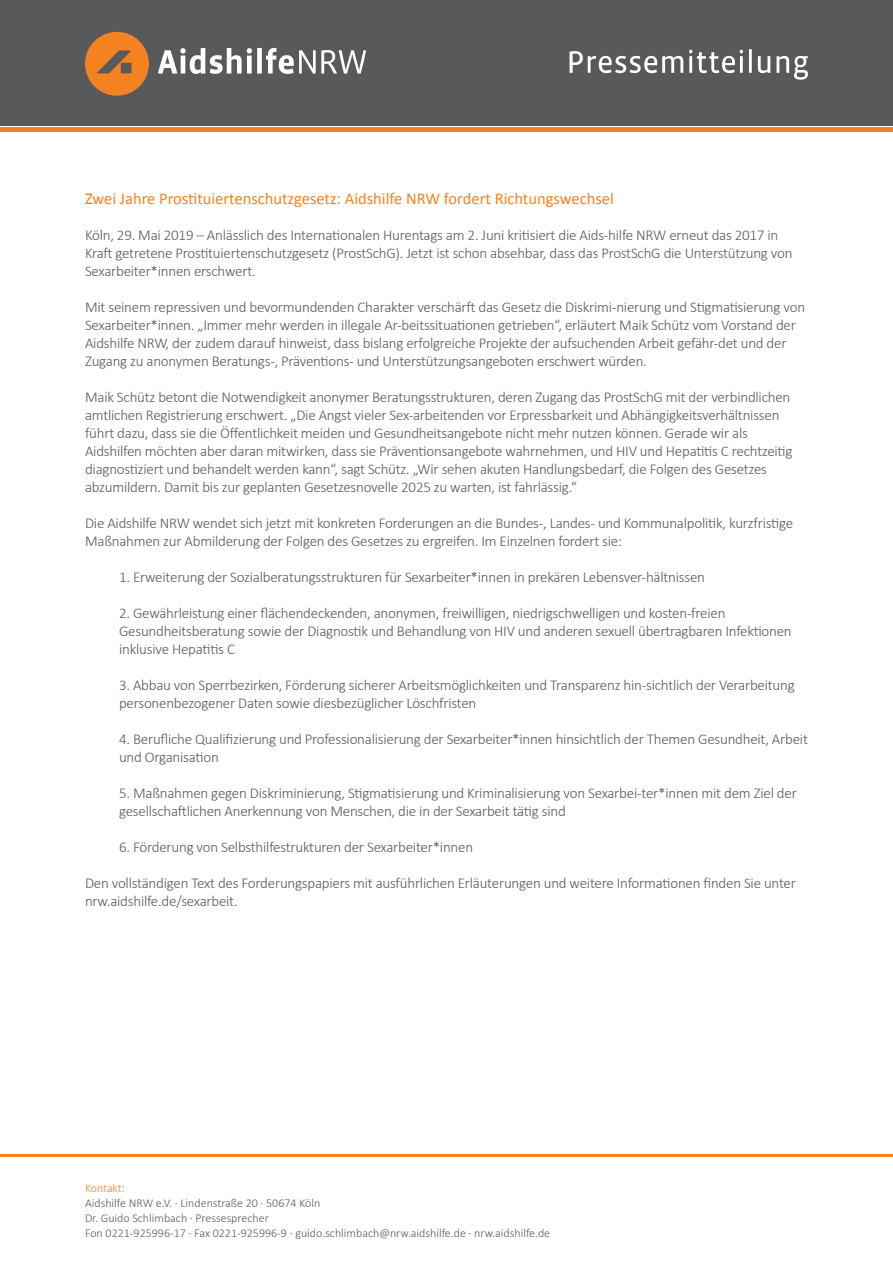
<style>
.page{position:relative;width:893px;height:1263px;background:#fff}
.page>*{position:absolute;margin:0;border:0;box-sizing:border-box;transform-origin:0 0}
.t1{font:16.5px "Calibri";color:#f58220}
.t2{font:300 15px/18px "Calibri";letter-spacing:-.015em;color:#58595b}
.t3{font:300 12px/15px "Calibri";color:#58595b}
.t4{font:300 12px "Calibri";letter-spacing:-.01em;color:#f58220}
</style>
<div class="page">
<div style="left:0;top:0;width:893px;height:125px;background:#58595b"></div>
<svg style="left:85px;top:32px;width:64px;height:64px"></svg>
<svg style="left:158px;top:48px;width:208px;height:26px"></svg>
<hr style="left:0;top:128px;width:893px;height:4px;background:#f58220">
<svg style="left:570px;top:49px;width:238px;height:31px"></svg>
<hr style="left:0;top:1154px;width:893px;height:3px;background:#f58220">
<p class="t1" style="left:85px;top:188px;width:530px">Zwei Jahre Prostituiertenschutzgesetz: Aidshilfe NRW fordert Richtungswechsel</p>
<p class="t2" style="left:85px;top:226px;width:709px">Köln, 29. Mai 2019 – Anlässlich des Internationalen Hurentags am 2. Juni kritisiert die Aids-hilfe NRW erneut das 2017 in<br>Kraft getretene Prostituiertenschutzgesetz (ProstSchG). Jetzt ist schon absehbar, dass das ProstSchG die Unterstützung von<br>Sexarbeiter*innen erschwert.</p>
<p class="t2" style="left:85px;top:298px;width:722px">Mit seinem repressiven und bevormundenden Charakter verschärft das Gesetz die Diskrimi-nierung und Stigmatisierung von Sexarbeiter*innen. „Immer mehr werden in illegale Ar-beitssituationen getrieben“, erläutert Maik Schütz vom Vorstand der Aidshilfe NRW, der zudem darauf hinweist, dass bislang erfolgreiche Projekte der aufsuchenden Arbeit gefähr-det und der Zugang zu anonymen Beratungs-, Präventions- und Unterstützungsangeboten erschwert würden.</p>
<p class="t2" style="left:85px;top:388px;width:709px">Maik Schütz betont die Notwendigkeit anonymer Beratungsstrukturen, deren Zugang das ProstSchG mit der verbindlichen amtlichen Registrierung erschwert. „Die Angst vieler Sex-arbeitenden vor Erpressbarkeit und Abhängigkeitsverhältnissen führt dazu, dass sie die Öffentlichkeit meiden und Gesundheitsangebote nicht mehr nutzen können. Gerade wir als Aidshilfen möchten aber daran mitwirken, dass sie Präventionsangebote wahrnehmen, und HIV und Hepatitis C rechtzeitig diagnostiziert und behandelt werden kann“, sagt Schütz. „Wir sehen akuten Handlungsbedarf, die Folgen des Gesetzes abzumildern. Damit bis zur geplanten Gesetzesnovelle 2025 zu warten, ist fahrlässig.“</p>
<p class="t2" style="left:85px;top:514px;width:710px">Die Aidshilfe NRW wendet sich jetzt mit konkreten Forderungen an die Bundes-, Landes- und Kommunalpolitik, kurzfristige<br>Maßnahmen zur Abmilderung der Folgen des Gesetzes zu ergreifen. Im Einzelnen fordert sie:</p>
<p class="t2" style="left:119px;top:568px;width:587px">1. Erweiterung der Sozialberatungsstrukturen für Sexarbeiter*innen in prekären Lebensver-hältnissen</p>
<p class="t2" style="left:119px;top:604px;width:674px">2. Gewährleistung einer flächendeckenden, anonymen, freiwilligen, niedrigschwelligen und kosten-freien<br>Gesundheitsberatung sowie der Diagnostik und Behandlung von HIV und anderen sexuell übertragbaren Infektionen inklusive Hepatitis C</p>
<p class="t2" style="left:119px;top:676px;width:677px">3. Abbau von Sperrbezirken, Förderung sicherer Arbeitsmöglichkeiten und Transparenz hin-sichtlich der Verarbeitung personenbezogener Daten sowie diesbezüglicher Löschfristen</p>
<p class="t2" style="left:119px;top:730px;width:690px">4. Berufliche Qualifizierung und Professionalisierung der Sexarbeiter*innen hinsichtlich der Themen Gesundheit, Arbeit und Organisation</p>
<p class="t2" style="left:119px;top:784px;width:679px">5. Maßnahmen gegen Diskriminierung, Stigmatisierung und Kriminalisierung von Sexarbei-ter*innen mit dem Ziel der gesellschaftlichen Anerkennung von Menschen, die in der Sexarbeit tätig sind</p>
<p class="t2" style="left:119px;top:838px;width:356px">6. Förderung von Selbsthilfestrukturen der Sexarbeiter*innen</p>
<p class="t2" style="left:85px;top:874px;width:712px">Den vollständigen Text des Forderungspapiers mit ausführlichen Erläuterungen und weitere Informationen finden Sie unter nrw.aidshilfe.de/sexarbeit.</p>
<p class="t4" style="left:85px;top:1180px;width:41px">Kontakt:</p>
<p class="t3" style="left:85px;top:1195px;width:467px">Aidshilfe NRW e.V. · Lindenstraße 20 · 50674 Köln<br>Dr. Guido Schlimbach · Pressesprecher<br>Fon 0221-925996-17 · Fax 0221-925996-9 · guido.schlimbach@nrw.aidshilfe.de · nrw.aidshilfe.de</p>
</div>
